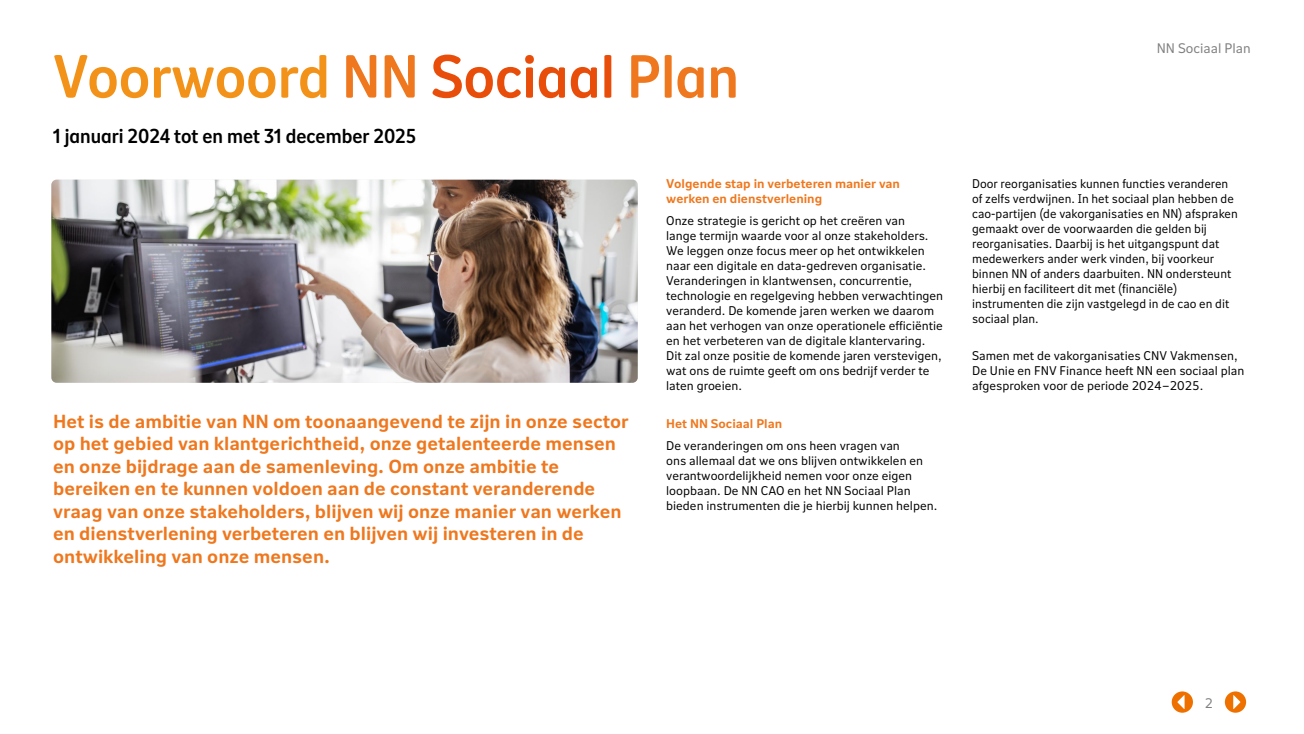
<style>
.page{position:relative;width:1304px;height:734px;background:#fff}
.page>*{position:absolute;margin:0;border:0;box-sizing:border-box;transform-origin:0 0}
.t1{font:60px "NN Nitti Grotesk Heading";color:#f39219}
.t2{font:20px "NN Nitti Grotesk Heading";color:#000}
.t3{font:700 18.75px/22.5px "NN Nitti Grotesk Text";color:#ef771d}
.t4{font:13.75px "NN Nitti Grotesk Text";color:#7f7f7f}
.t5{font:12.5px/15px "NN Nitti Grotesk Text";color:#000}
.t6{font:700 12.5px/15px "NN Nitti Grotesk Text";color:#ef771d}
.s1{color:#ef771d}
.s2{color:#e94d0a}
</style>
<div class="page">
<img style="left:51px;top:180px;width:587px;height:202px">
<svg style="left:1225px;top:691px;width:21px;height:21px"></svg>
<svg style="left:1172px;top:691px;width:21px;height:21px"></svg>
<h1 class="t1" style="left:53px;top:33px;width:687px">Voorwoord <span class="s1">NN</span> <span class="s2">Sociaal</span> <span class="s1">Plan</span></h1>
<h2 class="t2" style="left:53px;top:121px;width:365px">1 januari 2024 tot en met 31 december 2025</h2>
<p class="t6" style="left:666px;top:175px;width:235px">Volgende stap in verbeteren manier van werken en dienstverlening</p>
<p class="t5" style="left:666px;top:213px;width:279px">Onze strategie is gericht op het creëren van<br>lange termijn waarde voor al onze stakeholders.<br>We leggen onze focus meer op het ontwikkelen naar een digitale en data-gedreven organisatie.<br>Veranderingen in klantwensen, concurrentie, technologie en regelgeving hebben verwachtingen veranderd. De komende jaren werken we daarom aan het verhogen van onze operationele efficiëntie en het verbeteren van de digitale klantervaring.<br>Dit zal onze positie de komende jaren verstevigen, wat ons de ruimte geeft om ons bedrijf verder te laten groeien.</p>
<p class="t6" style="left:666px;top:415px;width:118px">Het NN Sociaal Plan</p>
<p class="t5" style="left:666px;top:438px;width:273px">De veranderingen om ons heen vragen van<br>ons allemaal dat we ons blijven ontwikkelen en verantwoordelijkheid nemen voor onze eigen loopbaan. De NN CAO en het NN Sociaal Plan bieden instrumenten die je hierbij kunnen helpen.</p>
<p class="t3" style="left:53px;top:409px;width:577px">Het is de ambitie van NN om toonaangevend te zijn in onze sector op het gebied van klantgerichtheid, onze getalenteerde mensen en onze bijdrage aan de samenleving. Om onze ambitie te bereiken en te kunnen voldoen aan de constant veranderende vraag van onze stakeholders, blijven wij onze manier van werken en dienstverlening verbeteren en blijven wij investeren in de ontwikkeling van onze mensen.</p>
<p class="t4" style="left:1157px;top:39px;width:96px">NN Sociaal Plan</p>
<p class="t5" style="left:972px;top:175px;width:267px">Door reorganisaties kunnen functies veranderen of zelfs verdwijnen. In het sociaal plan hebben de cao-partijen (de vakorganisaties en NN) afspraken gemaakt over de voorwaarden die gelden bij reorganisaties. Daarbij is het uitgangspunt dat medewerkers ander werk vinden, bij voorkeur binnen NN of anders daarbuiten. NN ondersteunt hierbij en faciliteert dit met (financiële) instrumenten die zijn vastgelegd in de cao en dit sociaal plan.</p>
<p class="t5" style="left:972px;top:348px;width:274px">Samen met de vakorganisaties CNV Vakmensen,<br>De Unie en FNV Finance heeft NN een sociaal plan afgesproken voor de periode 2024–2025.</p>
<p class="t4" style="left:1205px;top:693px;width:10px">2</p>
</div>
